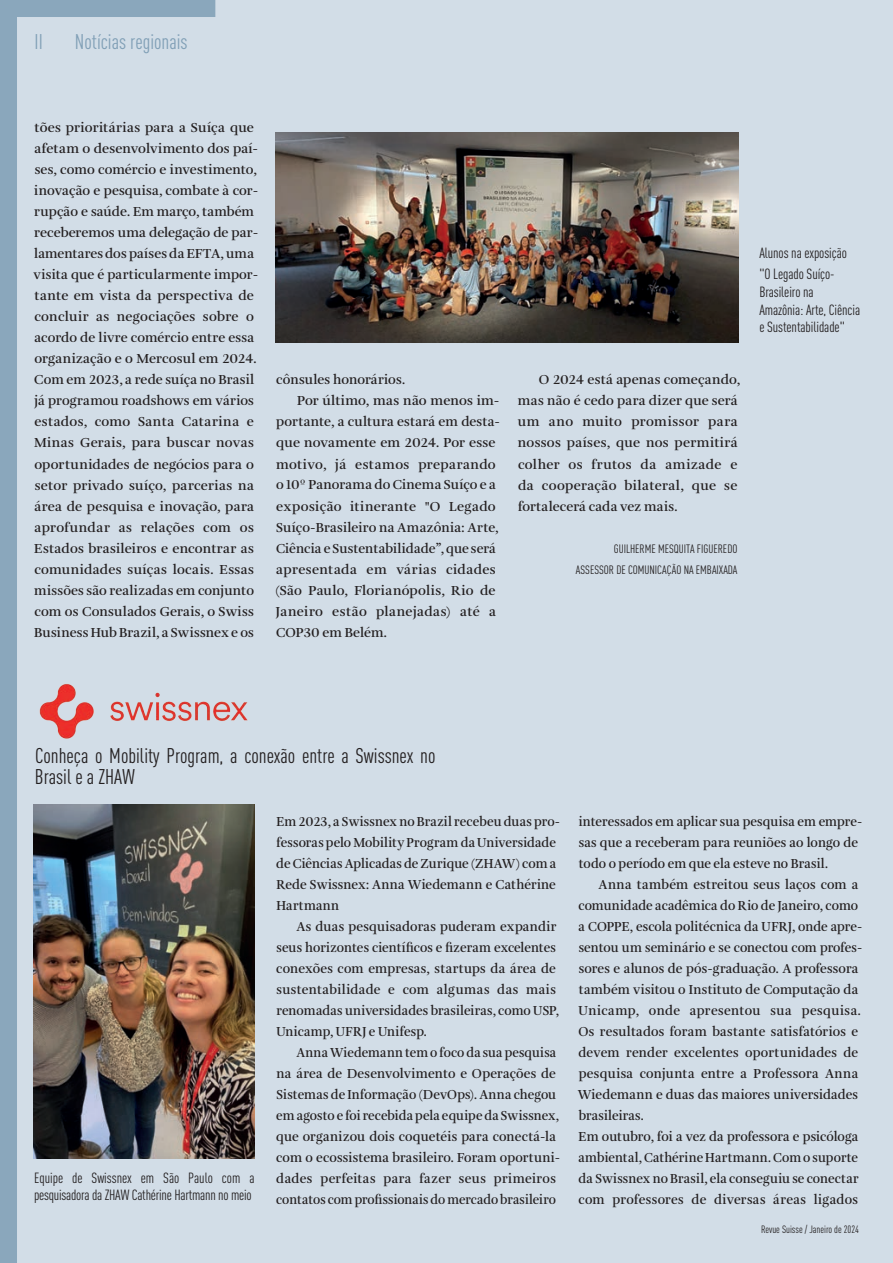
<style>
.page{position:relative;width:893px;height:1263px;background:#d2dde7}
.page>*{position:absolute;margin:0;border:0;box-sizing:border-box;transform-origin:0 0}
.t1{font:condensed 21px/21px "DINOT";color:#231f20}
.t2{font:condensed 21px "DINOT";color:#809fb6}
.t3{font:condensed 14.7px/17.5px "DINOT";letter-spacing:-.005em;color:#231f20}
.t4{font:600 13.5px/21px "Amalia Pro";letter-spacing:.01em;color:#231f20}
.t5{font:600 13.5px/21px "Amalia Pro";letter-spacing:.01em;color:#231f20;scale:.94 1}
.t6{font:600 13.5px/21px "Amalia Pro";letter-spacing:.01em;color:#231f20;scale:.95 1}
.t7{font:600 13.5px "Amalia Pro";letter-spacing:.03em;color:#231f20}
.t8{font:condensed 12px/21px "DINOT";color:#231f20;text-align:right}
.t9{font:condensed 10.5px "DINOT";color:#231f20}
</style>
<div class="page">
<svg style="left:0;top:0;width:215px;height:1263px"></svg>
<img style="left:34px;top:804px;width:221px;height:355px">
<img style="left:34px;top:674px;width:214px;height:67px">
<img style="left:276px;top:132px;width:462px;height:210px">
<h1 class="t2" style="left:35px;top:30px;width:10px">II</h1>
<h1 class="t2" style="left:75px;top:30px;width:114px">Notícias regionais</h1>
<p class="t4" style="left:34px;top:118px;width:226px">tões prioritárias para a Suíça que afetam o desenvolvimento dos paí&shy;ses, como comércio e investimento, inovação e pesquisa, combate à cor&shy;rupção e saúde. Em março, também receberemos uma delegação de par&shy;lamentares dos países da EFTA, uma visita que é particularmente impor&shy;tante em vista da perspectiva de concluir as negociações sobre o acordo de livre comércio entre essa organização e o Mercosul em 2024.<br>Com em 2023, a rede suíça no Brasil já programou roadshows em vários estados, como Santa Catarina e Minas Gerais, para buscar novas oportunidades de negócios para o setor privado suíço, parcerias na área de pesquisa e inovação, para aprofundar as relações com os Estados brasileiros e encontrar as comunidades suíças locais. Essas missões são realizadas em conjunto com os Consulados Gerais, o Swiss Business Hub Brazil, a Swissnex e os</p>
<p class="t4" style="left:276px;top:370px;width:130px">cônsules honorários.</p>
<p class="t4" style="left:297px;top:391px;width:204px">Por último, mas não menos im-</p>
<p class="t4" style="left:276px;top:412px;width:225px">portante, a cultura estará em desta-</p>
<p class="t4" style="left:276px;top:433px;width:221px">que novamente em 2024. Por esse</p>
<p class="t4" style="left:276px;top:454px;width:221px">motivo, já estamos preparando</p>
<p class="t4" style="left:276px;top:475px;width:221px">o 10º Panorama do Cinema Suíço e a</p>
<p class="t4" style="left:276px;top:496px;width:221px">exposição itinerante "O Legado</p>
<p class="t4" style="left:276px;top:517px;width:224px">Suíço-Brasileiro na Amazônia: Arte,</p>
<p class="t4" style="left:276px;top:538px;width:221px">Ciência e Sustentabilidade”, que será</p>
<p class="t7" style="left:276px;top:561px;width:221px">apresentada em várias cidades</p>
<p class="t4" style="left:275px;top:580px;width:222px">(São Paulo, Florianópolis, Rio de</p>
<p class="t7" style="left:276px;top:603px;width:221px">Janeiro estão planejadas) até a</p>
<p class="t4" style="left:276px;top:622px;width:112px">COP30 em Belém.</p>
<p class="t4" style="left:518px;top:370px;width:224px;text-indent:21px">O 2024 está apenas começando, mas não é cedo para dizer que será um ano muito promissor para nossos países, que nos permitirá colher os frutos da amizade e da cooperação bilateral, que se fortalecerá cada vez mais.</p>
<p class="t8" style="left:576px;top:538px;width:163px">GUILHERME MESQUITA FIGUEREDO<br>ASSESSOR DE COMUNICAÇÃO NA EMBAIXADA</p>
<p class="t3" style="left:759px;top:243px;width:89px;line-height:21px">Alunos na exposição "O Legado Suíço-</p>
<p class="t3" style="left:759px;top:283px;width:102px">Brasileiro na<br>Amazônia: Arte, Ciência e Sustentabilidade"</p>
<h1 class="t1" style="left:35px;top:744px;width:402px">Conheça o Mobility Program, a conexão entre a Swissnex no<br>Brasil e a ZHAW</h1>
<p class="t3" style="left:34px;top:1168px;width:222px">Equipe de Swissnex em São Paulo com a pesquisadora da ZHAW Cathérine Hartmann no meio</p>
<p class="t6" style="left:276px;top:811px;width:300px">Em 2023, a Swissnex no Brazil recebeu duas pro&shy;fessoras pelo Mobility Program da Universidade de Ciências Aplicadas de Zurique (ZHAW) com a Rede Swissnex: Anna Wiedemann e Cathérine Hartmann</p>
<p class="t4" style="left:276px;top:916px;width:284px;text-indent:20px">As duas pesquisadoras puderam expandir seus horizontes científicos e fizeram excelentes conexões com empresas, startups da área de sustentabilidade e com algumas das mais renomadas universidades brasileiras, como USP, Unicamp, UFRJ e Unifesp.</p>
<p class="t5" style="left:276px;top:1042px;width:304px;text-indent:20px">Anna Wiedemann tem o foco da sua pesquisa na área de Desenvolvimento e Operações de Sistemas de Informação (DevOps). Anna chegou em agosto e foi recebida pela equipe da Swissnex, que organizou dois coquetéis para conectá-la com o ecossistema brasileiro. Foram oportuni&shy;dades perfeitas para fazer seus primeiros contatos com profissionais do mercado brasileiro</p>
<p class="t6" style="left:579px;top:811px;width:300px">interessados em aplicar sua pesquisa em empre&shy;sas que a receberam para reuniões ao longo de todo o período em que ela esteve no Brasil.</p>
<p class="t4" style="left:578px;top:874px;width:286px;text-indent:21px">Anna também estreitou seus laços com a comunidade acadêmica do Rio de Janeiro, como a COPPE, escola politécnica da UFRJ, onde apre&shy;sentou um seminário e se conectou com profes&shy;sores e alunos de pós-graduação. A professora também visitou o Instituto de Computação da Unicamp, onde apresentou sua pesquisa.<br>Os resultados foram bastante satisfatórios e devem render excelentes oportunidades de pesquisa conjunta entre a Professora Anna Wiedemann e duas das maiores universidades brasileiras.<br>Em outubro, foi a vez da professora e psicóloga ambiental, Cathérine Hartmann. Com o suporte da Swissnex no Brasil, ela conseguiu se conectar com professores de diversas áreas ligados</p>
<p class="t9" style="left:761px;top:1223px;width:99px">Revue Suisse / Janeiro de 2024</p>
</div>
